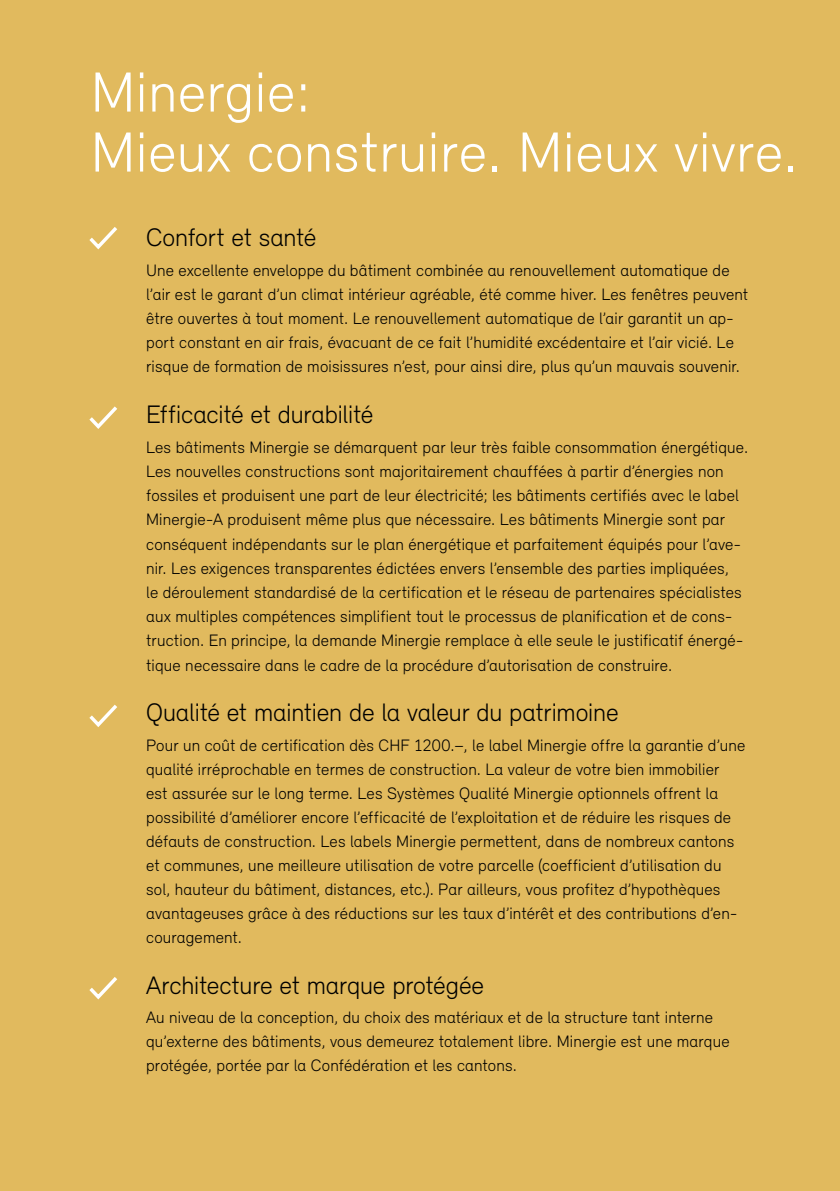
<style>
.page{position:relative;width:840px;height:1191px;background:#fff}
.page>*{position:absolute;margin:0;border:0;box-sizing:border-box;transform-origin:0 0}
.t1{font:300 58px/60px "Relevant";letter-spacing:.01em;color:#fff}
.t2{font:300 26px "Relevant";letter-spacing:-.01em;color:#000}
.t3{font:300 17px/24px "Relevant";letter-spacing:.005em;color:#000}
</style>
<div class="page">
<div style="left:0;top:0;width:839px;height:1191px;background:#e1ba5e"></div>
<svg style="left:89px;top:227px;width:29px;height:23px"></svg>
<svg style="left:89px;top:406px;width:29px;height:23px"></svg>
<svg style="left:89px;top:704px;width:28px;height:23px"></svg>
<svg style="left:89px;top:977px;width:29px;height:23px"></svg>
<h1 class="t1" style="left:91px;top:61px;width:708px">Minergie:<br>Mieux construire. Mieux vivre.</h1>
<h2 class="t2" style="left:146px;top:222px;width:172px">Confort et santé</h2>
<p class="t3" style="left:146px;top:258px;width:603px">Une excellente enveloppe du bâtiment combinée au renouvellement automatique de l’air est le garant d’un climat intérieur agréable, été comme hiver. Les fenêtres peuvent être ouvertes à tout moment. Le renouvellement automatique de l’air garantit un ap&shy;port constant en air frais, évacuant de ce fait l’humidité excédentaire et l’air vicié. Le risque de formation de moisissures n’est, pour ainsi dire, plus qu’un mauvais souvenir.</p>
<h2 class="t2" style="left:146px;top:398px;width:229px">Efficacité et durabilité</h2>
<p class="t3" style="left:146px;top:435px;width:603px">Les bâtiments Minergie se démarquent par leur très faible consommation énergétique.<br>Les nouvelles constructions sont majoritairement chauffées à partir d’énergies non fossiles et produisent une part de leur électricité; les bâtiments certifiés avec le label Minergie-A produisent même plus que nécessaire. Les bâtiments Minergie sont par conséquent indépendants sur le plan énergétique et parfaitement équipés pour l’ave&shy;nir. Les exigences transparentes édictées envers l’ensemble des parties impliquées,<br>le déroulement standardisé de la certification et le réseau de partenaires spécialistes aux multiples compétences simplifient tout le processus de planification et de cons&shy;truction. En principe, la demande Minergie remplace à elle seule le justificatif énergé&shy;tique necessaire dans le cadre de la procédure d’autorisation de construire.</p>
<h2 class="t2" style="left:146px;top:697px;width:474px">Qualité et maintien de la valeur du patrimoine</h2>
<p class="t3" style="left:146px;top:733px;width:600px">Pour un coût de certification dès CHF 1200.–, le label Minergie offre la garantie d’une qualité irréprochable en termes de construction. La valeur de votre bien immobilier<br>est assurée sur le long terme. Les Systèmes Qualité Minergie optionnels offrent la possibilité d’améliorer encore l’efficacité de l’exploitation et de réduire les risques de défauts de construction. Les labels Minergie permettent, dans de nombreux cantons et communes, une meilleure utilisation de votre parcelle (coefficient d’utilisation du sol, hauteur du bâtiment, distances, etc.). Par ailleurs, vous profitez d’hypothèques avantageuses grâce à des réductions sur les taux d’intérêt et des contributions d’en&shy;couragement.</p>
<h2 class="t2" style="left:146px;top:969px;width:339px">Architecture et marque protégée</h2>
<p class="t3" style="left:146px;top:1005px;width:584px">Au niveau de la conception, du choix des matériaux et de la structure tant interne qu’externe des bâtiments, vous demeurez totalement libre. Minergie est une marque protégée, portée par la Confédération et les cantons.</p>
</div>
